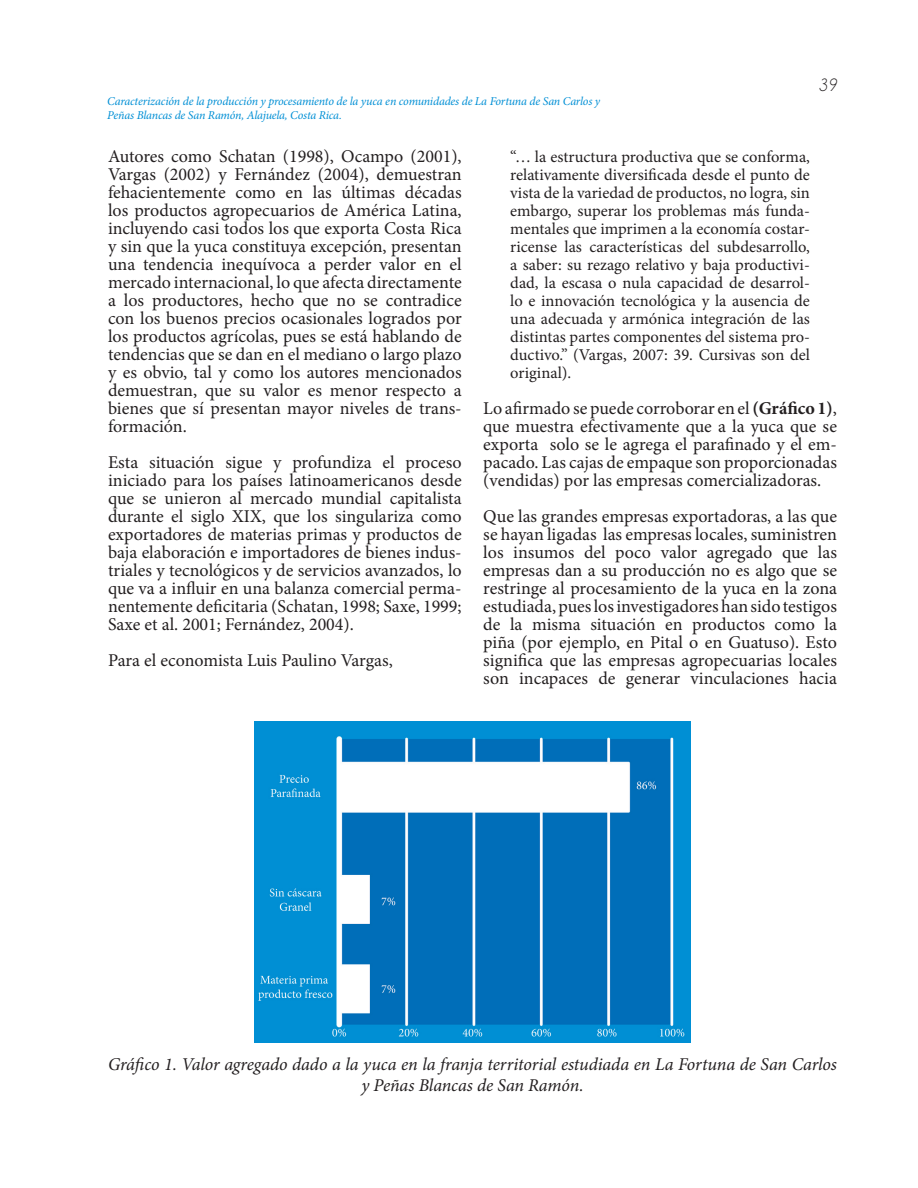
<style>
.page{position:relative;width:918px;height:1188px;background:#fff}
.page>*{position:absolute;margin:0;border:0;box-sizing:border-box;transform-origin:0 0}
.Texto_Principal{font:18px/18px "Minion Pro";color:#231f20;text-align:justify}
.Pie_de_foto{font:italic 18px/21.6px "Minion Pro";letter-spacing:-.005em;color:#231f20;text-align:center}
.t1{font:italic 18px "Champagne&Limousines";color:#231f20}
.Citas{font:16.5px/18px "Minion Pro";letter-spacing:-.005em;color:#231f20;text-align:justify}
.Encabezados{font:italic 12px/14.4px "Minion Pro";letter-spacing:-.015em;color:#008fd5}
.s1{font-weight:700}
</style>
<div class="page">
<img style="left:254px;top:722px;width:437px;height:321px">
<p class="Encabezados" style="left:107px;top:94px;width:494px">Caracterización de la producción y procesamiento de la yuca en comunidades de La Fortuna de San Carlos y<br>Peñas Blancas de San Ramón, Alajuela, Costa Rica.</p>
<p class="t1" style="left:818px;top:76px;width:20px">39</p>
<p class="Texto_Principal" style="left:108px;top:147px;width:355px">Autores como Schatan (1998), Ocampo (2001), Vargas (2002) y Fernández (2004), demuestran fehacientemente como en las últimas décadas los productos agropecuarios de América Latina, incluyendo casi todos los que exporta Costa Rica y sin que la yuca constituya excepción, presentan una tendencia inequívoca a perder valor en el mercado internacional, lo que afecta directamente a los productores, hecho que no se contradice con los buenos precios ocasionales logrados por los productos agrícolas, pues se está hablando de tendencias que se dan en el mediano o largo plazo y es obvio, tal y como los autores mencionados demuestran, que su valor es menor respecto a bienes que sí presentan mayor niveles de trans&shy;formación.</p>
<p class="Texto_Principal" style="left:108px;top:453px;width:355px">Esta situación sigue y profundiza el proceso iniciado para los países latinoamericanos desde que se unieron al mercado mundial capitalista durante el siglo XIX, que los singulariza como exportadores de materias primas y productos de baja elaboración e importadores de bienes indus&shy;triales y tecnológicos y de servicios avanzados, lo que va a influir en una balanza comercial perma&shy;nentemente deficitaria (Schatan, 1998; Saxe, 1999; Saxe et al. 2001; Fernández, 2004).</p>
<p class="Texto_Principal" style="left:108px;top:651px;width:286px">Para el economista Luis Paulino Vargas,</p>
<p class="Citas" style="left:510px;top:148px;width:301px">“… la estructura productiva que se conforma, relativamente diversificada desde el punto de vista de la variedad de productos, no logra, sin embargo, superar los problemas más funda&shy;mentales que imprimen a la economía costar&shy;ricense las características del subdesarrollo, a saber: su rezago relativo y baja productivi&shy;dad, la escasa o nula capacidad de desarrol&shy;lo e innovación tecnológica y la ausencia de una adecuada y armónica integración de las distintas partes componentes del sistema pro&shy;ductivo.” (Vargas, 2007: 39. Cursivas son del original).</p>
<p class="Texto_Principal" style="left:483px;top:399px;width:355px">Lo afirmado se puede corroborar en el <span class="s1">(Gráfico 1)</span>, que muestra efectivamente que a la yuca que se exporta solo se le agrega el parafinado y el em&shy;pacado. Las cajas de empaque son proporcionadas (vendidas) por las empresas comercializadoras.</p>
<p class="Texto_Principal" style="left:483px;top:507px;width:355px">Que las grandes empresas exportadoras, a las que se hayan ligadas las empresas locales, suministren los insumos del poco valor agregado que las empresas dan a su producción no es algo que se restringe al procesamiento de la yuca en la zona estudiada, pues los investigadores han sido testigos de la misma situación en productos como la piña (por ejemplo, en Pital o en Guatuso). Esto significa que las empresas agropecuarias locales son incapaces de generar vinculaciones hacia</p>
<p class="Pie_de_foto" style="left:108px;top:1053px;width:731px">Gráfico 1. Valor agregado dado a la yuca en la franja territorial estudiada en La Fortuna de San Carlos y Peñas Blancas de San Ramón.</p>
</div>
